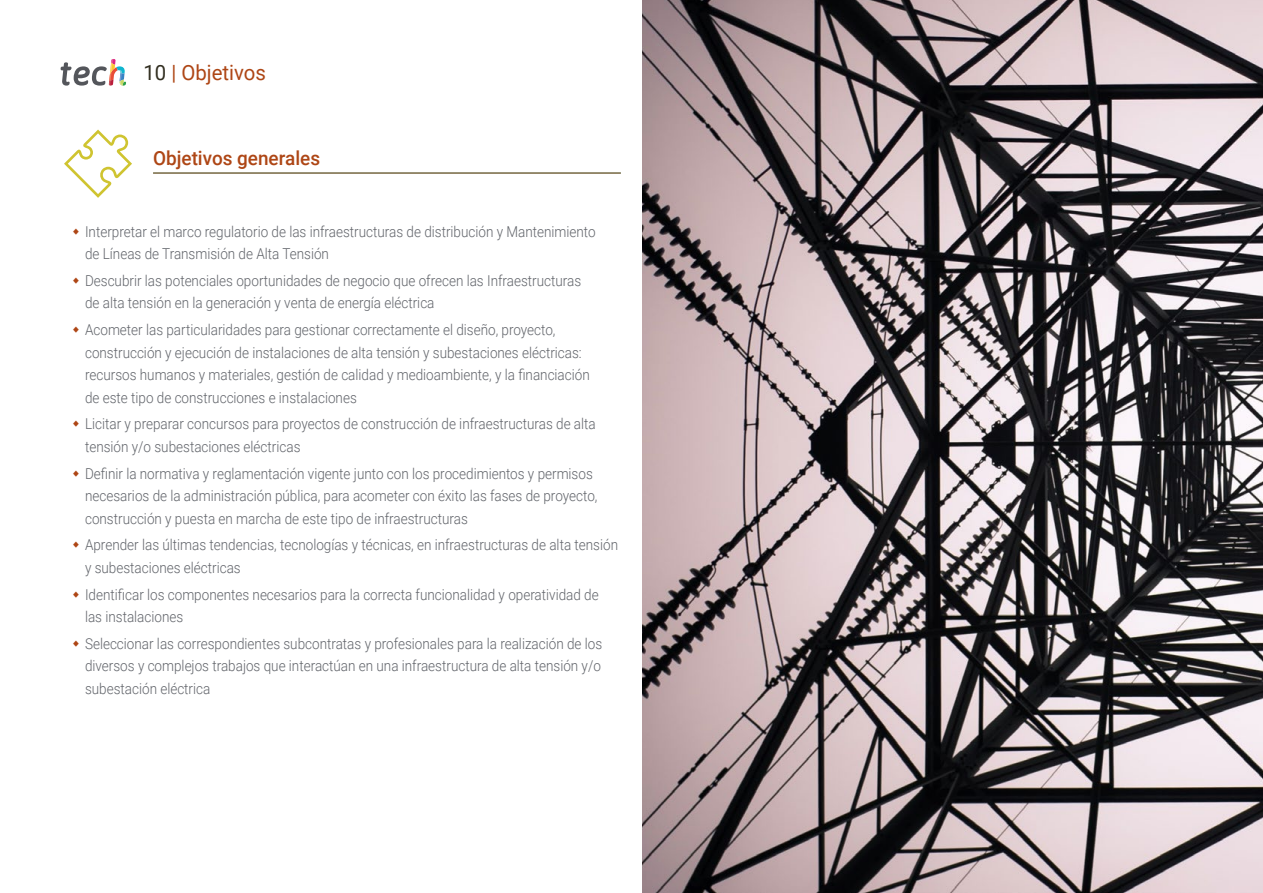
<style>
.page{position:relative;width:1263px;height:893px;background:#fff}
.page>*{position:absolute;margin:0;border:0;box-sizing:border-box;transform-origin:0 0}
.t1{font:21px "Roboto";color:#ae4615}
.t2{font:500 19.5px "Roboto";color:#ae4615}
.t3{font:300 15px/22.5px "Roboto";color:#61646a;scale:.9 1}
.s1{color:#312e20}
</style>
<div class="page">
<hr style="left:153px;top:173px;width:468px;height:1px;background:#ae4615">
<img style="left:642px;top:0;width:621px;height:893px">
<svg style="left:61px;top:59px;width:65px;height:27px"></svg>
<svg style="left:64px;top:130px;width:68px;height:68px"></svg>
<h1 class="t1" style="left:144px;top:57px;width:124px"><span class="s1">10</span> | Objetivos</h1>
<h2 class="t2" style="left:153px;top:144px;width:169px">Objetivos generales</h2>
<p class="t3" style="left:85px;top:219px;width:569px">Interpretar el marco regulatorio de las infraestructuras de distribución y Mantenimiento de Líneas de Transmisión de Alta Tensión</p>
<p class="t3" style="left:85px;top:269px;width:553px">Descubrir las potenciales oportunidades de negocio que ofrecen las Infraestructuras de alta tensión en la generación y venta de energía eléctrica</p>
<p class="t3" style="left:85px;top:318px;width:562px">Acometer las particularidades para gestionar correctamente el diseño, proyecto, construcción y ejecución de instalaciones de alta tensión y subestaciones eléctricas: recursos humanos y materiales, gestión de calidad y medioambiente, y la financiación de este tipo de construcciones e instalaciones</p>
<p class="t3" style="left:85px;top:412px;width:569px">Licitar y preparar concursos para proyectos de construcción de infraestructuras de alta tensión y/o subestaciones eléctricas</p>
<p class="t3" style="left:85px;top:461px;width:571px">Definir la normativa y reglamentación vigente junto con los procedimientos y permisos necesarios de la administración pública, para acometer con éxito las fases de proyecto, construcción y puesta en marcha de este tipo de infraestructuras</p>
<p class="t3" style="left:85px;top:533px;width:594px">Aprender las últimas tendencias, tecnologías y técnicas, en infraestructuras de alta tensión y subestaciones eléctricas</p>
<p class="t3" style="left:85px;top:582px;width:572px">Identificar los componentes necesarios para la correcta funcionalidad y operatividad de las instalaciones</p>
<p class="t3" style="left:85px;top:632px;width:576px;text-align:justify">Seleccionar las correspondientes subcontratas y profesionales para la realización de los diversos y complejos trabajos que interactúan en una infraestructura de alta tensión y/o subestación eléctrica</p>
</div>
